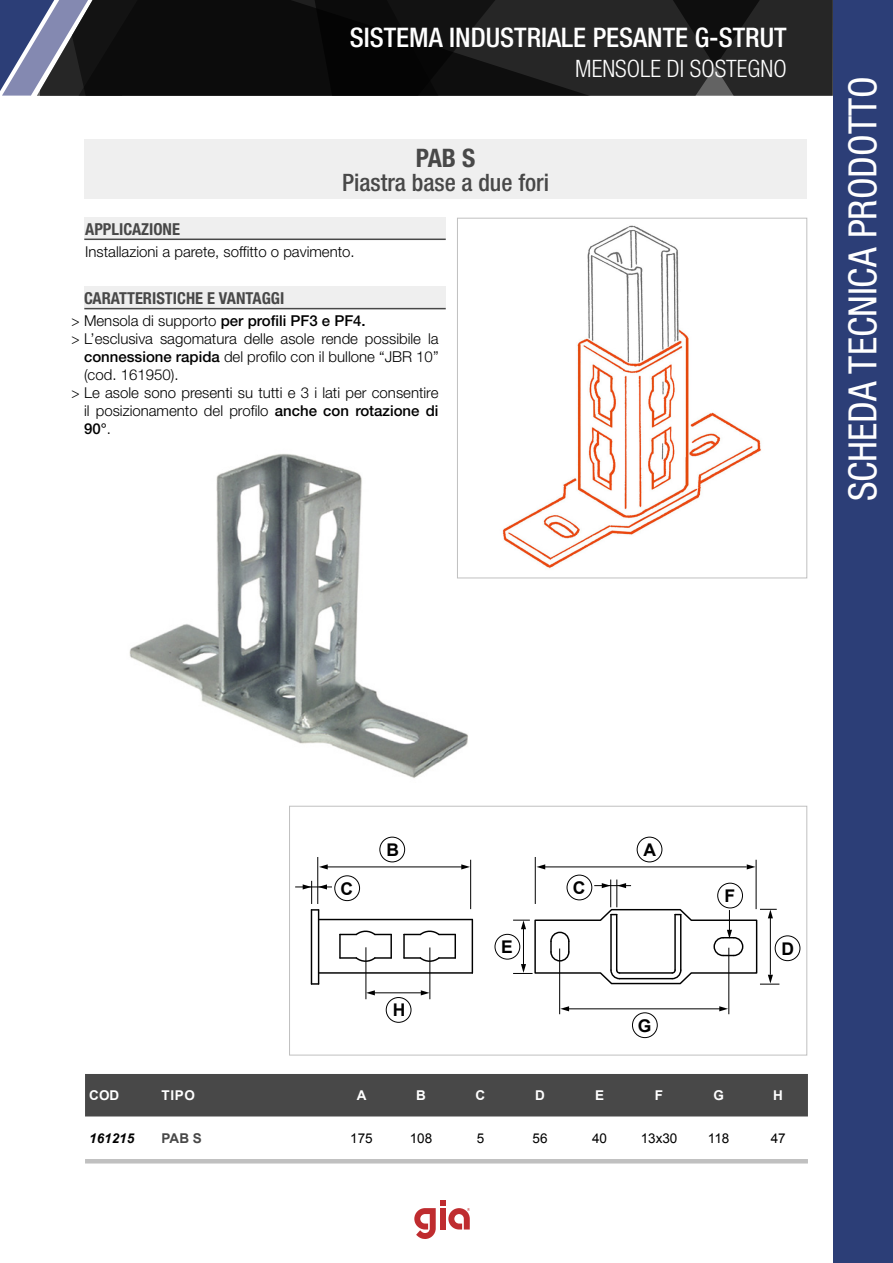
<style>
.page{position:relative;width:893px;height:1263px;background:#fff}
.page>*{position:absolute;margin:0;border:0;box-sizing:border-box;transform-origin:0 0}
.t1{font:condensed 39px "Helvetica Neue LT Std";color:#fff}
.t2{font:500 condensed 27px "Helvetica Neue LT Std";color:#fff}
.t3{font:700 condensed 25.5px "Helvetica Neue LT Std";color:#484848}
.t4{font:500 condensed 24px "Helvetica Neue LT Std";color:#484848}
.t5{font:300 condensed 24px "Helvetica Neue LT Std";color:#fff}
.t6{font:700 17.55px "Arial";color:#000}
.t7{font:700 condensed 16.5px "Helvetica Neue LT Std";color:#484848}
.Stile_di_paragrafo_1{font:300 15px/18px "Helvetica Neue LT Std";color:#000}
.Stile_di_paragrafo_1-2{font:300 15px "Helvetica Neue LT Std";color:#000;scale:.9 1}
.t8{font:13.5px "Arial";color:#000}
.t9{font:700 13.5px "Arial";letter-spacing:.05em;color:#fff}
.t10{font:italic 700 13.5px "Arial";color:#000}
.t11{font:700 13.5px "Arial";color:#484848}
.s1{font-weight:500}
</style>
<div class="page">
<svg style="left:101px;top:0;width:727px;height:96px;background:#171717"></svg>
<svg style="left:0;top:0;width:101px;height:96px;background:#535973"></svg>
<div style="left:833px;top:0;width:60px;height:1263px;background:#2c3e77"></div>
<svg style="left:414px;top:1200px;width:56px;height:39px"></svg>
<img style="left:129px;top:454px;width:385px;height:324px">
<img style="left:459px;top:225px;width:302px;height:351px">
<div style="left:457px;top:218px;width:350px;height:360px;border:1px solid #c0c0c0"></div>
<hr style="left:565px;top:1008px;width:156px;height:1px;background:#000">
<hr style="left:559px;top:948px;width:1px;height:66px;background:#000">
<hr style="left:728px;top:948px;width:1px;height:66px;background:#000">
<div style="left:632px;top:1012px;width:26px;height:26px;border:1px solid #000;border-radius:50%"></div>
<svg style="left:719px;top:1006px;width:9px;height:5px"></svg>
<svg style="left:560px;top:1006px;width:9px;height:5px"></svg>
<hr style="left:470px;top:860px;width:1px;height:49px;background:#000">
<hr style="left:325px;top:866px;width:141px;height:1px;background:#000">
<div style="left:495px;top:934px;width:25px;height:25px;border:1px solid #000;border-radius:50%"></div>
<div style="left:379px;top:837px;width:26px;height:25px;border:1px solid #000;border-radius:50%"></div>
<div style="left:386px;top:997px;width:25px;height:26px;border:1px solid #000;border-radius:50%"></div>
<svg style="left:461px;top:864px;width:9px;height:5px"></svg>
<svg style="left:319px;top:864px;width:9px;height:5px"></svg>
<hr style="left:372px;top:992px;width:53px;height:1px;background:#000">
<svg style="left:367px;top:990px;width:8px;height:5px"></svg>
<div style="left:567px;top:875px;width:25px;height:25px;border:1px solid #000;border-radius:50%"></div>
<div style="left:334px;top:875px;width:26px;height:26px;border:1px solid #000;border-radius:50%"></div>
<hr style="left:317px;top:857px;width:1px;height:47px;background:#000">
<hr style="left:756px;top:860px;width:1px;height:49px;background:#000">
<hr style="left:542px;top:866px;width:205px;height:1px;background:#000">
<div style="left:637px;top:837px;width:25px;height:25px;border:1px solid #000;border-radius:50%"></div>
<svg style="left:747px;top:864px;width:8px;height:5px"></svg>
<svg style="left:536px;top:864px;width:9px;height:5px"></svg>
<hr style="left:535px;top:857px;width:1px;height:47px;background:#000">
<hr style="left:295px;top:886px;width:37px;height:1px;background:#000">
<svg style="left:421px;top:990px;width:8px;height:5px"></svg>
<hr style="left:429px;top:947px;width:1px;height:52px;background:#000">
<hr style="left:366px;top:947px;width:1px;height:52px;background:#000">
<hr style="left:339px;top:934px;width:2px;height:24px;background:#000">
<svg style="left:340px;top:956px;width:51px;height:6px"></svg>
<svg style="left:340px;top:930px;width:51px;height:6px"></svg>
<hr style="left:390px;top:934px;width:2px;height:24px;background:#000">
<svg style="left:404px;top:930px;width:52px;height:32px"></svg>
<hr style="left:403px;top:934px;width:2px;height:24px;background:#000">
<hr style="left:318px;top:910px;width:1px;height:74px;background:#000">
<hr style="left:319px;top:972px;width:153px;height:2px;background:#000">
<hr style="left:472px;top:919px;width:1px;height:54px;background:#000">
<hr style="left:319px;top:919px;width:153px;height:1px;background:#000">
<svg style="left:303px;top:881px;width:24px;height:29px"></svg>
<hr style="left:311px;top:910px;width:1px;height:74px;background:#000">
<svg style="left:311px;top:983px;width:8px;height:2px"></svg>
<svg style="left:513px;top:879px;width:266px;height:106px"></svg>
<div style="left:775px;top:935px;width:25px;height:26px;border:1px solid #000;border-radius:50%"></div>
<div style="left:289px;top:806px;width:518px;height:249px;border:1px solid #c0c0c0"></div>
<div style="left:85px;top:1074px;width:723px;height:42px;background:#484848"></div>
<hr style="left:85px;top:1159px;width:723px;height:4px;background:#c0c0c0">
<div style="left:84px;top:218px;width:362px;height:21px;background:#efefef"></div>
<div style="left:84px;top:286px;width:362px;height:22px;background:#efefef"></div>
<div style="left:84px;top:139px;width:723px;height:59px;background:#efefef"></div>
<hr style="left:84px;top:308px;width:362px;height:1px;background:#484848">
<hr style="left:84px;top:239px;width:362px;height:1px;background:#484848">
<h2 class="t2" style="left:350px;top:21px;width:438px">SISTEMA INDUSTRIALE PESANTE G-STRUT</h2>
<p class="t5" style="left:575px;top:55px;width:213px">MENSOLE DI SOSTEGNO</p>
<p class="t3" style="left:416px;top:142px;width:61px">PAB S</p>
<p class="t4" style="left:342px;top:168px;width:208px">Piastra base a due fori</p>
<p class="t7" style="left:85px;top:219px;width:96px">APPLICAZIONE</p>
<p class="Stile_di_paragrafo_1" style="left:85px;top:243px;width:271px">Installazioni a parete, soffitto o pavimento.</p>
<p class="t7" style="left:84px;top:288px;width:202px">CARATTERISTICHE E VANTAGGI</p>
<p class="Stile_di_paragrafo_1-2" style="left:71px;top:312px;width:329px">&gt; Mensola di supporto <span class="s1">per profili PF3 e PF4.</span></p>
<p class="Stile_di_paragrafo_1-2" style="left:71px;top:330px;width:409px">&gt; L’esclusiva sagomatura delle asole rende possibile la</p>
<p class="Stile_di_paragrafo_1" style="left:84px;top:347px;width:356px"><span class="s1">connessione rapida</span> del profilo con il bullone “JBR 10” (cod. 161950).</p>
<p class="Stile_di_paragrafo_1" style="left:84px;top:401px;width:356px">il posizionamento del profilo <span class="s1">anche con rotazione di<br>90°</span>.</p>
<p class="Stile_di_paragrafo_1-2" style="left:71px;top:384px;width:409px">&gt; Le asole sono presenti su tutti e 3 i lati per consentire</p>
<h1 class="t1" style="left:840px;top:501px;width:426px;rotate:-90deg">SCHEDA TECNICA PRODOTTO</h1>
<p class="t6" style="left:386px;top:838px;width:14px">B</p>
<p class="t6" style="left:341px;top:877px;width:14px">C</p>
<p class="t6" style="left:573px;top:876px;width:14px">C</p>
<p class="t6" style="left:393px;top:998px;width:14px">H</p>
<p class="t6" style="left:501px;top:935px;width:13px">E</p>
<p class="t6" style="left:644px;top:838px;width:14px">A</p>
<p class="t6" style="left:638px;top:1014px;width:15px">G</p>
<p class="t6" style="left:724px;top:884px;width:12px">F</p>
<p class="t6" style="left:781px;top:937px;width:14px">D</p>
<p class="t9" style="left:89px;top:1086px;width:31px">COD</p>
<p class="t9" style="left:162px;top:1086px;width:35px">TIPO</p>
<p class="t9" style="left:357px;top:1086px;width:11px">A</p>
<p class="t9" style="left:416px;top:1086px;width:11px">B</p>
<p class="t9" style="left:476px;top:1086px;width:11px">C</p>
<p class="t9" style="left:535px;top:1086px;width:11px">D</p>
<p class="t9" style="left:595px;top:1086px;width:11px">E</p>
<p class="t9" style="left:655px;top:1086px;width:10px">F</p>
<p class="t9" style="left:713px;top:1086px;width:12px">G</p>
<p class="t9" style="left:773px;top:1086px;width:11px">H</p>
<p class="t10" style="left:89px;top:1129px;width:47px">161215</p>
<p class="t11" style="left:162px;top:1129px;width:42px">PAB S</p>
<p class="t8" style="left:350px;top:1129px;width:24px">175</p>
<p class="t8" style="left:410px;top:1129px;width:24px">108</p>
<p class="t8" style="left:477px;top:1129px;width:9px">5</p>
<p class="t8" style="left:532px;top:1129px;width:17px">56</p>
<p class="t8" style="left:592px;top:1129px;width:17px">40</p>
<p class="t8" style="left:641px;top:1129px;width:38px">13x30</p>
<p class="t8" style="left:708px;top:1129px;width:23px">118</p>
<p class="t8" style="left:771px;top:1129px;width:17px">47</p>
</div>
